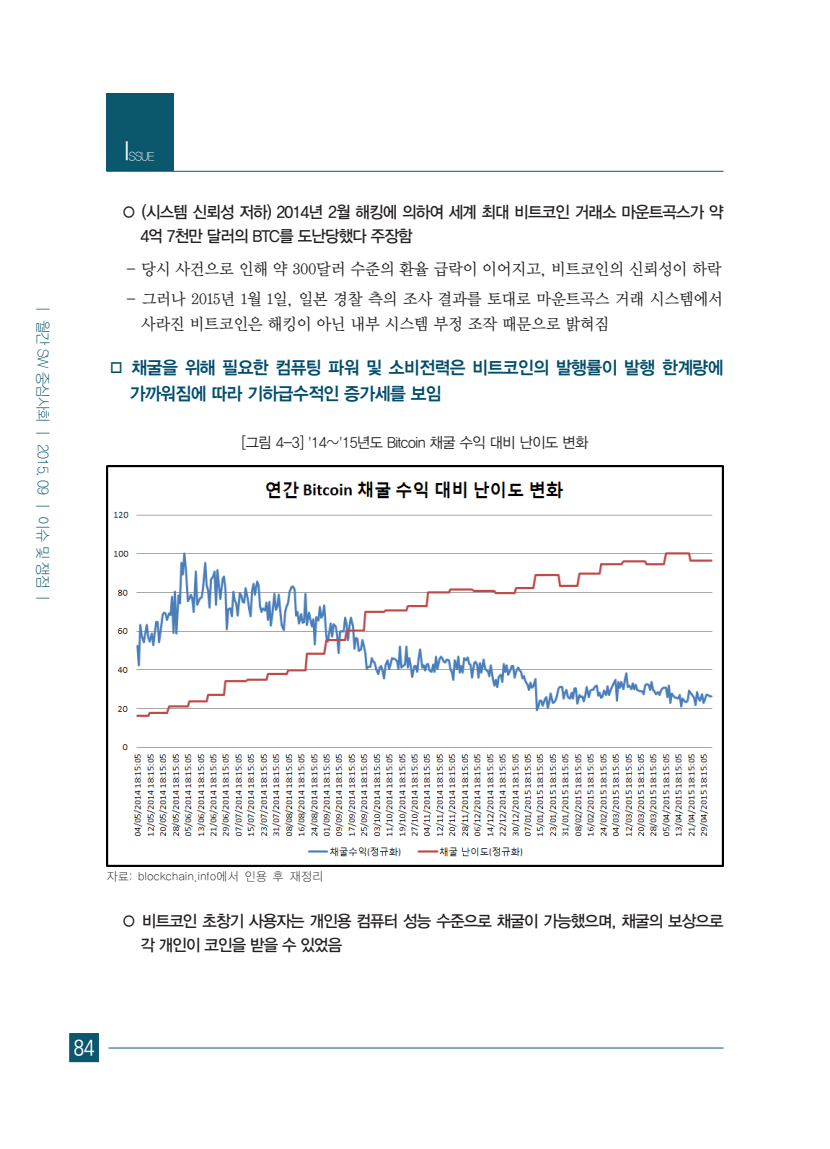
<style>
.page{position:relative;width:830px;height:1149px;background:#fff}
.page>*{position:absolute;margin:0;border:0;box-sizing:border-box;transform-origin:0 0}
.t1{font:21px "Nanum Barun Gothic OTF Yet Hangul";color:#fff;scale:.84 1}
.내용{font:18px/25.5px "YDIYGO340";letter-spacing:-.03em;color:#004d6c;scale:.95 1}
.랑내용{font:16.5px/24px "YDIYGO330";letter-spacing:-.05em;color:#231f20;scale:.95 1}
.본문안의{font:16.5px/25.5px "YDIY Mj O130 KSCPC EUC H";letter-spacing:-.07em;color:#231f20;scale:.95 1}
.표0-0{font:15px "YDIYGO320";letter-spacing:-.03em;color:#231f20;scale:.95 1}
.t2{font:15px "YDIYGO310";letter-spacing:-.05em;color:#0b576d;scale:.95 1}
.t3{font:12.15px "YDIYGO310";color:#fff;scale:.95 1}
.자료{font:12px "YDIYGO110 KSCPC EUC H";letter-spacing:-.01em;color:#231f20;scale:.95 1}
.s1{font-family:"YDIYGO320";font-size:27px}
.s2{font-family:"Jeju Myeongjo"}
</style>
<div class="page">
<div style="left:106px;top:93px;width:68px;height:78px;background:#0b576d"></div>
<hr style="left:108px;top:1047px;width:615px;height:1px;background:#0b576d">
<div style="left:70px;top:1033px;width:28px;height:27px;background:#0b576d"></div>
<div style="left:69px;top:1032px;width:30px;height:29px;border:2px solid #0b576d"></div>
<hr style="left:106px;top:171px;width:617px;height:1px;background:#0b576d">
<img style="left:106px;top:465px;width:617px;height:400px">
<p class="t2" style="left:51px;top:302px;width:321px;rotate:90deg">ㅣ 월간 SW 중심사회 ㅣ 2015. 09 ㅣ 이슈 및 쟁점 ㅣ</p>
<p class="t3" style="left:124px;top:150px;width:33px"><span class="s1">I</span>SSUE</p>
<p class="랑내용" style="left:140px;top:201px;width:615px;text-indent:-19px">○ (시스템 신뢰성 저하) 2014년 2월 해킹에 의하여 세계 최대 비트코인 거래소 마운트곡스가 약<br>4억 7천만 달러의 BTC를 도난당했다 주장함</p>
<p class="본문안의" style="left:125px;top:257px;width:629px">- 당시 사건으로 인해 약 300달러 수준의 환율 급락이 이어지고, 비트코인의 신뢰성이 하락</p>
<p class="본문안의" style="left:140px;top:287px;width:615px;text-indent:-15px">- 그러나 2015년 1월 1일, 일본 경찰 측의 조사 결과를 토대로 마운트곡스 거래 시스템에서 사라진 비트코인은 해킹이 아닌 내부 시스템 부정 조작 때문으로 밝혀짐</p>
<p class="내용" style="left:130px;top:355px;width:626px;text-indent:-22px">□ 채굴을 위해 필요한 컴퓨팅 파워 및 소비전력은 비트코인의 발행률이 발행 한계량에 가까워짐에 따라 기하급수적인 증가세를 보임</p>
<p class="표0-0" style="left:242px;top:434px;width:366px">[그림 4-3] <span class="s2">'</span>14~<span class="s2">'</span>15년도 Bitcoin 채굴 수익 대비 난이도 변화</p>
<p class="자료" style="left:106px;top:869px;width:230px">자료: blockchain.info에서 인용 후 재정리</p>
<p class="랑내용" style="left:140px;top:908px;width:615px;text-indent:-19px">○ 비트코인 초창기 사용자는 개인용 컴퓨터 성능 수준으로 채굴이 가능했으며, 채굴의 보상으로 각 개인이 코인을 받을 수 있었음</p>
<p class="t1" style="left:74px;top:1036px;width:26px">84</p>
</div>
